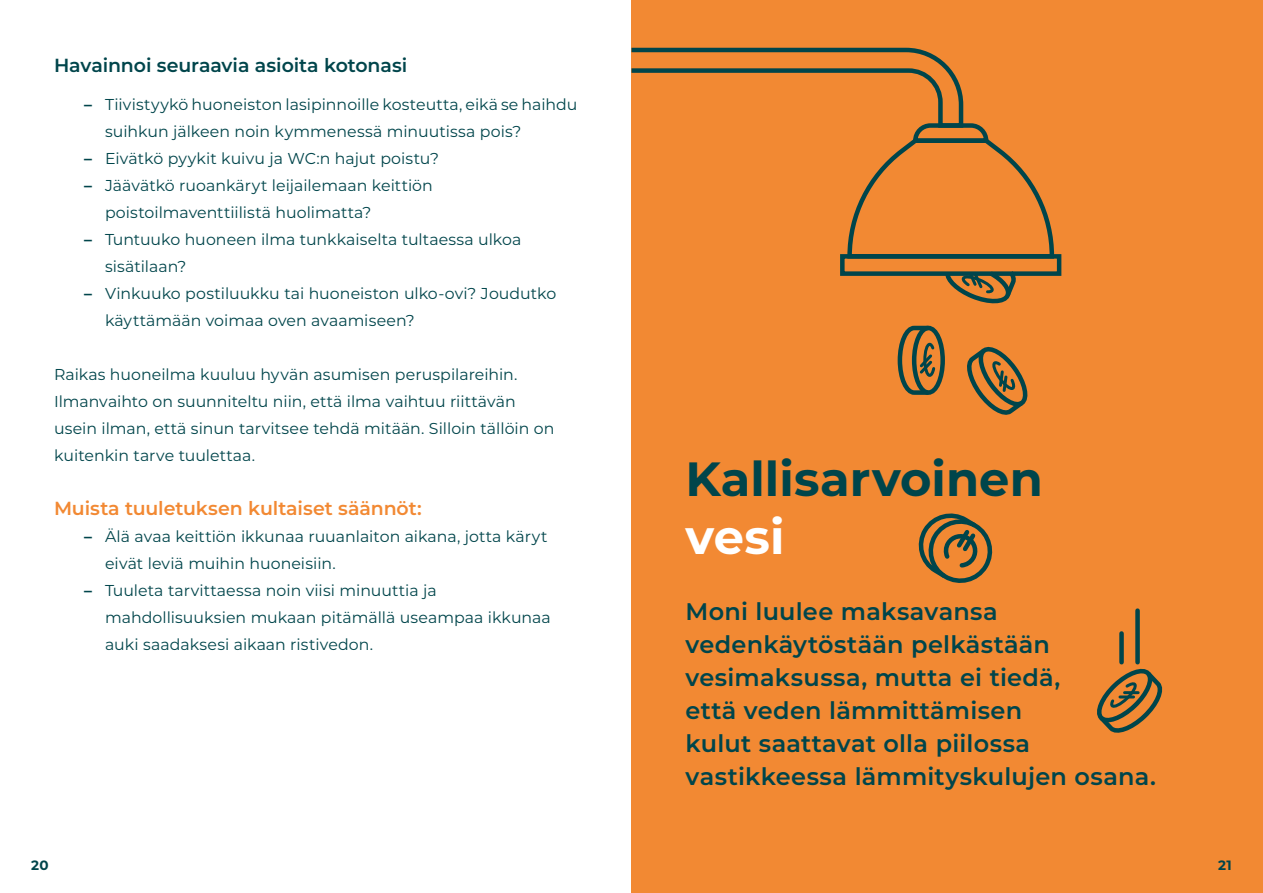
<style>
.page{position:relative;width:1263px;height:893px;background:#fff}
.page>*{position:absolute;margin:0;border:0;box-sizing:border-box;transform-origin:0 0}
.t1{font:700 48px "Montserrat";color:#00454b}
.t2{font:700 48px "Montserrat";color:#fff}
.t3{font:100 24px/33px "Montserrat";letter-spacing:.01em;color:#00454b}
.t4{font:100 18.9px "Montserrat";letter-spacing:-.005em;color:#f28933}
.t5{font:100 18.9px "Montserrat";letter-spacing:-.005em;color:#00454b}
.t6{font:15.75px/27px "Montserrat";color:#00454b}
.t7{font:700 13.5px "Montserrat";color:#00454b}
.s1{font-weight:700}
</style>
<div class="page">
<div style="left:631px;top:0;width:632px;height:893px;background:#f28933"></div>
<div style="left:840px;top:254px;width:221px;height:22px;border:4px solid #00454b"></div>
<svg style="left:631px;top:47px;width:425px;height:257px"></svg>
<div style="left:912px;top:326px;width:33px;height:69px;border:4px solid #00454b;border-radius:50%"></div>
<svg style="left:897px;top:325px;width:40px;height:70px"></svg>
<svg style="left:1097px;top:668px;width:66px;height:65px"></svg>
<hr style="left:1124px;top:691px;width:14px;height:3px;background:#00454b">
<svg style="left:967px;top:346px;width:61px;height:69px"></svg>
<svg style="left:918px;top:513px;width:75px;height:70px"></svg>
<div style="left:1119px;top:633px;width:5px;height:29px;background:#00454b"></div>
<div style="left:1135px;top:611px;width:5px;height:51px;background:#00454b"></div>
<p class="t5" style="left:54px;top:53px;width:355px">Havainnoi seuraavia asioita kotonasi</p>
<p class="t6" style="left:105px;top:90px;width:474px;text-indent:-21px"><span class="s1">–</span> Tiivistyykö huoneiston lasipinnoille kosteutta, eikä se haihdu suihkun jälkeen noin kymmenessä minuutissa pois?</p>
<p class="t6" style="left:84px;top:144px;width:356px"><span class="s1">–</span> Eivätkö pyykit kuivu ja WC:n hajut poistu?</p>
<p class="t6" style="left:105px;top:171px;width:329px;text-indent:-21px"><span class="s1">–</span> Jäävätkö ruoankäryt leijailemaan keittiön poistoilmaventtiilistä huolimatta?</p>
<p class="t6" style="left:105px;top:225px;width:418px;text-indent:-21px"><span class="s1">–</span> Tuntuuko huoneen ilma tunkkaiselta tultaessa ulkoa sisätilaan?</p>
<p class="t6" style="left:105px;top:279px;width:453px;text-indent:-21px"><span class="s1">–</span> Vinkuuko postiluukku tai huoneiston ulko-ovi? Joudutko käyttämään voimaa oven avaamiseen?</p>
<p class="t6" style="left:54px;top:360px;width:502px">Raikas huoneilma kuuluu hyvän asumisen peruspilareihin.<br>Ilmanvaihto on suunniteltu niin, että ilma vaihtuu riittävän usein ilman, että sinun tarvitsee tehdä mitään. Silloin tällöin on kuitenkin tarve tuulettaa.</p>
<p class="t4" style="left:54px;top:496px;width:369px">Muista tuuletuksen kultaiset säännöt:</p>
<p class="t6" style="left:105px;top:522px;width:444px;text-indent:-21px"><span class="s1">–</span> Älä avaa keittiön ikkunaa ruuanlaiton aikana, jotta käryt eivät leviä muihin huoneisiin.</p>
<p class="t6" style="left:105px;top:576px;width:447px;text-indent:-21px"><span class="s1">–</span> Tuuleta tarvittaessa noin viisi minuuttia ja mahdollisuuksien mukaan pitämällä useampaa ikkunaa auki saadaksesi aikaan ristivedon.</p>
<h1 class="t1" style="left:685px;top:444px;width:359px">Kallisarvoinen</h1>
<h1 class="t2" style="left:685px;top:502px;width:101px">vesi</h1>
<h2 class="t3" style="left:685px;top:594px;width:472px">Moni luulee maksavansa vedenkäytöstään pelkästään vesimaksussa, mutta ei tiedä,<br>että veden lämmittämisen<br>kulut saattavat olla piilossa vastikkeessa lämmityskulujen osana.</h2>
<p class="t7" style="left:31px;top:855px;width:19px">20</p>
<p class="t7" style="left:1218px;top:855px;width:15px">21</p>
</div>
